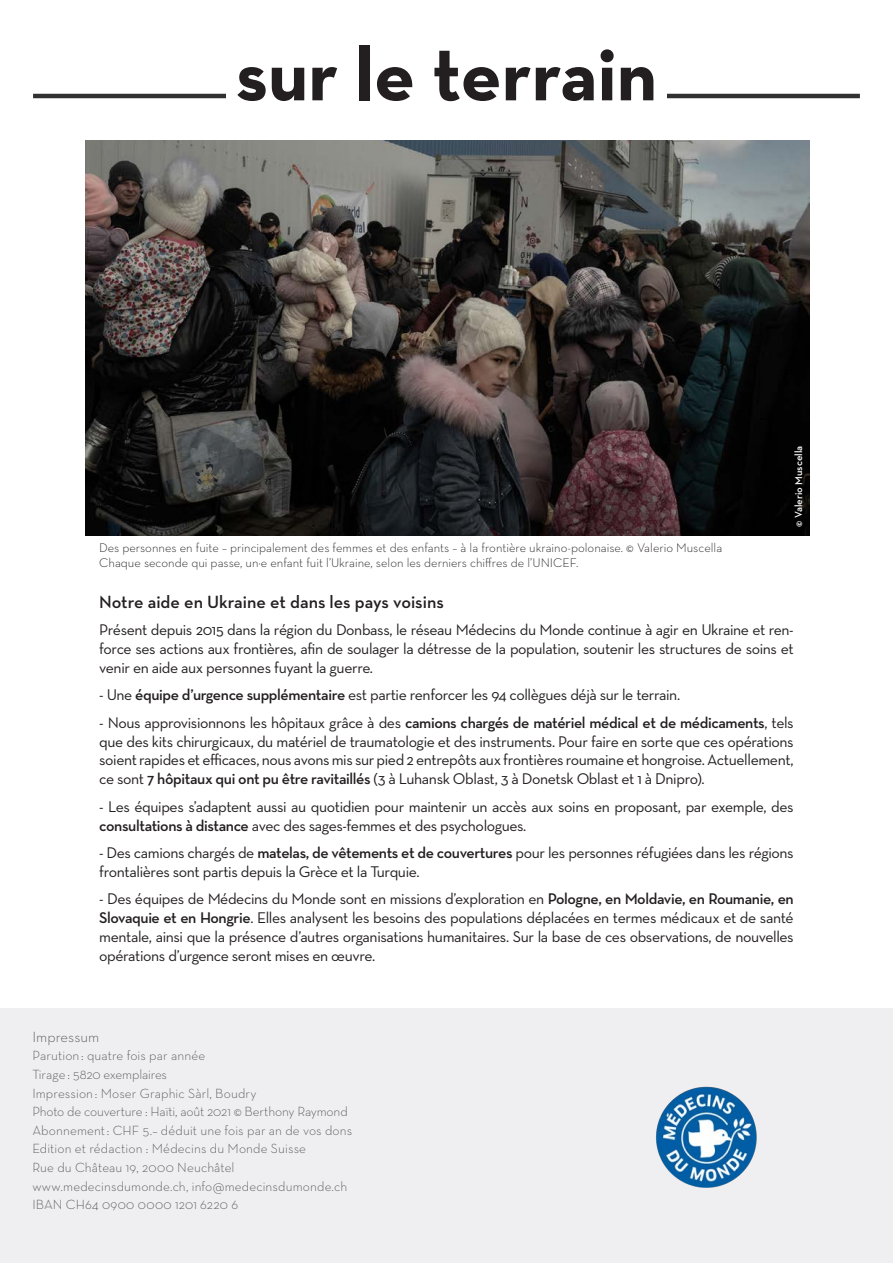
<style>
.page{position:relative;width:893px;height:1263px;background:#fff}
.page>*{position:absolute;margin:0;border:0;box-sizing:border-box;transform-origin:0 0}
.t1{font:700 76.5px "Neutra Text";color:#231f20}
.t2{font:600 18px "Neutra Text";color:#231f20}
.t3{font:15.75px/18.9px "Neutra Text";letter-spacing:-.025em;color:#231f20;text-align:justify}
.Texte_courant_Minion{font:300 15px "Neutra Text";color:#57585a}
.note_de_bas_de_page{font:300 13.5px/18.6px "Neutra Text";letter-spacing:.005em;color:#57585a}
.t4{font:300 12.75px "Neutra Text";color:#231f20}
.t5{font:600 10.5px "Neutra Text";color:#fff}
.s1{font-weight:600}
</style>
<div class="page">
<div style="left:0;top:1008px;width:893px;height:255px;background:#ececee"></div>
<img style="left:656px;top:1086px;width:101px;height:102px">
<hr style="left:33px;top:94px;width:827px;height:4px;background:#313131">
<div style="left:226px;top:47px;width:441px;height:77px;background:#fff"></div>
<img style="left:86px;top:141px;width:723px;height:394px">
<p class="t1" style="left:236px;top:27px;width:423px">sur le terrain</p>
<p class="t4" style="left:99px;top:539px;width:625px">Des personnes en fuite – principalement des femmes et des enfants – à la frontière ukraino-polonaise. © Valerio Muscella</p>
<p class="t4" style="left:99px;top:555px;width:481px">Chaque seconde qui passe, un·e enfant fuit l’Ukraine, selon les derniers chiffres de l’UNICEF.</p>
<p class="t5" style="left:792px;top:527px;width:82px;rotate:-90deg">© Valerio Muscella</p>
<p class="t2" style="left:99px;top:590px;width:346px">Notre aide en Ukraine et dans les pays voisins</p>
<p class="t3" style="left:99px;top:620px;width:696px">Présent depuis 2015 dans la région du Donbass, le réseau Médecins du Monde continue à agir en Ukraine et ren&shy;force ses actions aux frontières, afin de soulager la détresse de la population, soutenir les structures de soins et venir en aide aux personnes fuyant la guerre.</p>
<p class="t3" style="left:99px;top:685px;width:582px">- Une <span class="s1">équipe d’urgence supplémentaire</span> est partie renforcer les 94 collègues déjà sur le terrain.</p>
<p class="t3" style="left:99px;top:712px;width:696px">- Nous approvisionnons les hôpitaux grâce à des <span class="s1">camions chargés de matériel médical et de médicaments</span>, tels que des kits chirurgicaux, du matériel de traumatologie et des instruments. Pour faire en sorte que ces opérations soient rapides et efficaces, nous avons mis sur pied 2 entrepôts aux frontières roumaine et hongroise. Actuellement, ce sont <span class="s1">7 hôpitaux qui ont pu être ravitaillés</span> (3 à Luhansk Oblast, 3 à Donetsk Oblast et 1 à Dnipro).</p>
<p class="t3" style="left:99px;top:797px;width:696px">- Les équipes s’adaptent aussi au quotidien pour maintenir un accès aux soins en proposant, par exemple, des <span class="s1">consultations à distance</span> avec des sages-femmes et des psychologues.</p>
<p class="t3" style="left:99px;top:843px;width:696px">- Des camions chargés de <span class="s1">matelas, de vêtements et de couvertures</span> pour les personnes réfugiées dans les régions frontalières sont partis depuis la Grèce et la Turquie.</p>
<p class="t3" style="left:99px;top:889px;width:696px">- Des équipes de Médecins du Monde sont en missions d’exploration en <span class="s1">Pologne, en Moldavie, en Roumanie, en Slovaquie et en Hongrie</span>. Elles analysent les besoins des populations déplacées en termes médicaux et de santé mentale, ainsi que la présence d’autres organisations humanitaires. Sur la base de ces observations, de nouvelles opérations d’urgence seront mises en œuvre.</p>
<p class="Texte_courant_Minion" style="left:32px;top:1027px;width:68px">Impressum</p>
<p class="note_de_bas_de_page" style="left:32px;top:1046px;width:174px">Parution: quatre fois par année</p>
<p class="note_de_bas_de_page" style="left:32px;top:1065px;width:136px">Tirage: 5820 exemplaires</p>
<p class="note_de_bas_de_page" style="left:32px;top:1083px;width:226px">Impression: Moser Graphic Sàrl, Boudry</p>
<p class="note_de_bas_de_page" style="left:32px;top:1102px;width:317px">Photo de couverture : Haïti, août 2021 © Berthony Raymond</p>
<p class="note_de_bas_de_page" style="left:32px;top:1120px;width:321px">Abonnement: CHF 5.– déduit une fois par an de vos dons</p>
<p class="note_de_bas_de_page" style="left:32px;top:1139px;width:275px">Edition et rédaction : Médecins du Monde Suisse<br>Rue du Château 19, 2000 Neuchâtel</p>
<p class="note_de_bas_de_page" style="left:32px;top:1176px;width:316px">www.medecinsdumonde.ch, info@medecinsdumonde.ch<br>IBAN CH64 0900 0000 1201 6220 6</p>
</div>
